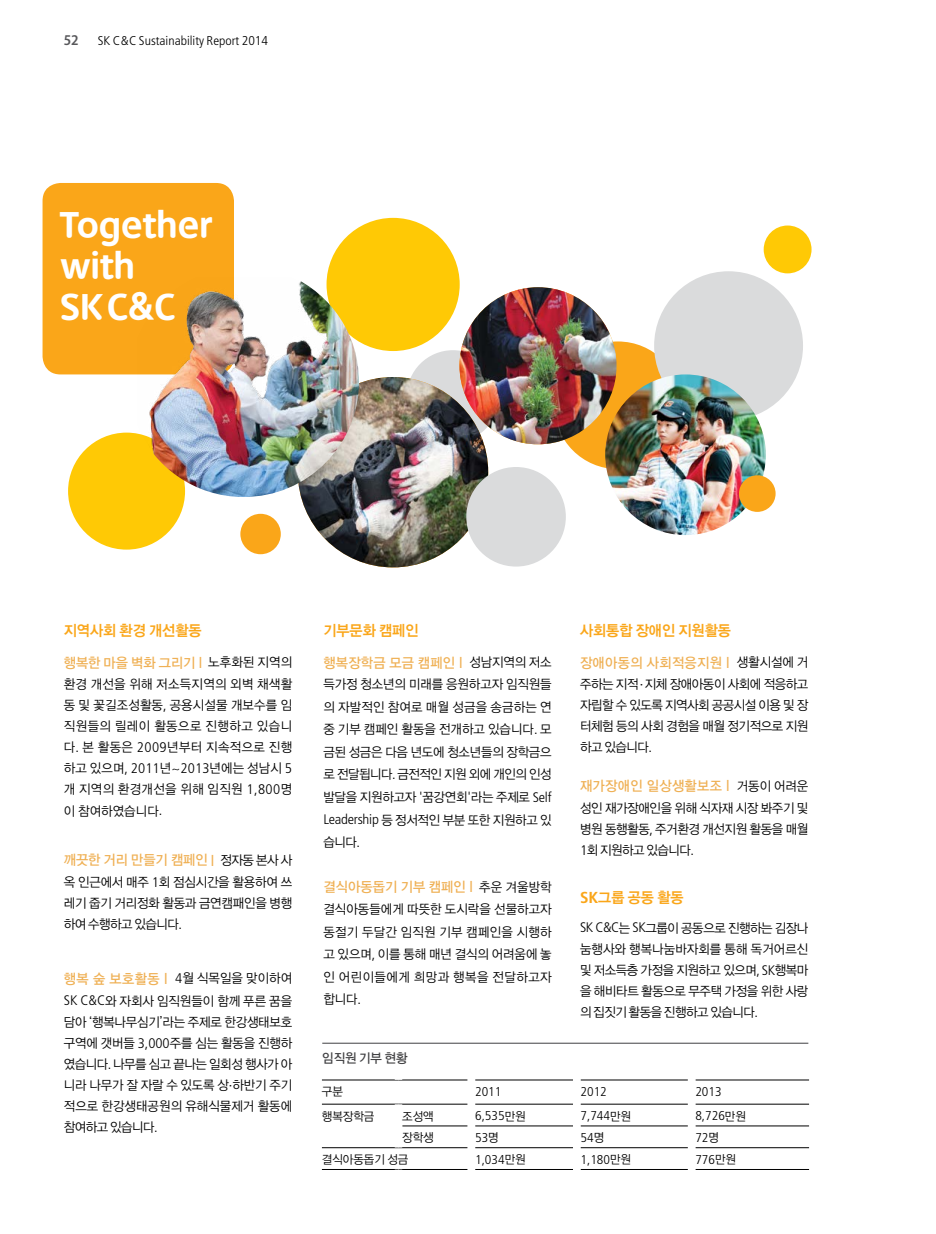
<style>
.page{position:relative;width:936px;height:1234px;background:#fff}
.page>*{position:absolute;margin:0;border:0;box-sizing:border-box;transform-origin:0 0}
.t1{font:700 35.85px/41.1px "Moebius Korea";color:#fff}
.t2{font:15px "YDVYGO Std 14";color:#faa619;scale:.95 1}
.t3{font:600 semi-condensed 15px "Myriad Pro";color:#58585b}
.t4{font:13.95px "YDVYGO Std 13";letter-spacing:.025em;color:#efb054;scale:.95 1}
.t5{font:13.95px "YDVYGO Std 13";color:#efb054;scale:.95 1}
.t6{font:13.05px/21px "YDVYGO Std 12";letter-spacing:-.015em;color:#000;text-align:justify;scale:.95 1}
.t7{font:13.05px "YDVYGO Std 13";color:#404042;scale:.95 1}
.t8{font:300 condensed 12.75px "Frutiger LT Std";color:#000;scale:1.07 1}
.t9{font:12px "YDVYGO Std 12";color:#000;scale:.95 1}
.s1{font-family:"Nanum Gothic OTF Extra"}
.s2{font-family:"Frutiger LT Std";font-stretch:condensed;font-size:14.7px}
.s3{font-family:"YDVYGO Std 12";font-size:13.05px;color:#000}
.s4{font-family:"Frutiger LT Std";font-weight:300;font-stretch:condensed;font-size:13.8px}
.s5{font-family:"Frutiger LT Std";font-weight:300;font-stretch:condensed;font-size:13.95px}
.s6{font-family:"YDVYGO Std 13";font-size:13.95px;color:#efb054}
.s7{font-family:"Frutiger LT Std";font-stretch:condensed;font-size:14.7px;color:#efb054}
.s8{font-family:"Frutiger";font-weight:700;font-stretch:condensed;font-size:15.9px}
.s9{font-family:"YDVYGO Std 12";font-weight:400;font-stretch:normal;font-size:12px}
</style>
<div class="page">
<div style="left:406px;top:350px;width:93px;height:92px;background:#dadbdc;border-radius:50%"></div>
<div style="left:554px;top:341px;width:127px;height:128px;background:#faa619;border-radius:50%"></div>
<div style="left:654px;top:271px;width:149px;height:149px;background:#dadbdc;border-radius:50%"></div>
<div style="left:326px;top:218px;width:133px;height:133px;background:#ffc905;border-radius:50%"></div>
<img style="left:298px;top:377px;width:190px;height:190px;border-radius:95px">
<img style="left:605px;top:374px;width:160px;height:161px;border-radius:80px">
<img style="left:459px;top:287px;width:157px;height:157px;border-radius:78px">
<div style="left:68px;top:432px;width:117px;height:117px;background:#ffc905;border-radius:50%"></div>
<div style="left:43px;top:183px;width:191px;height:191px;background:#faa619;border-radius:18px"></div>
<hr style="left:322px;top:1079px;width:76px;height:1px;background:#000">
<hr style="left:398px;top:1079px;width:69px;height:1px;background:#000">
<hr style="left:475px;top:1079px;width:98px;height:1px;background:#000">
<hr style="left:580px;top:1079px;width:107px;height:1px;background:#000">
<hr style="left:695px;top:1079px;width:114px;height:1px;background:#000">
<hr style="left:322px;top:1103px;width:76px;height:1px;background:#000">
<hr style="left:398px;top:1103px;width:69px;height:1px;background:#000">
<hr style="left:475px;top:1103px;width:98px;height:1px;background:#000">
<hr style="left:580px;top:1103px;width:107px;height:1px;background:#000">
<hr style="left:695px;top:1103px;width:114px;height:1px;background:#000">
<hr style="left:402px;top:1125px;width:65px;height:1px;background:#000">
<hr style="left:475px;top:1125px;width:98px;height:1px;background:#000">
<hr style="left:580px;top:1125px;width:107px;height:1px;background:#000">
<hr style="left:695px;top:1125px;width:114px;height:1px;background:#000">
<hr style="left:322px;top:1147px;width:76px;height:1px;background:#000">
<hr style="left:398px;top:1147px;width:69px;height:1px;background:#000">
<hr style="left:475px;top:1147px;width:98px;height:1px;background:#000">
<hr style="left:580px;top:1147px;width:107px;height:1px;background:#000">
<hr style="left:695px;top:1147px;width:114px;height:1px;background:#000">
<hr style="left:322px;top:1168px;width:76px;height:1px;background:#000">
<hr style="left:398px;top:1168px;width:69px;height:1px;background:#000">
<hr style="left:475px;top:1168px;width:98px;height:1px;background:#000">
<hr style="left:580px;top:1168px;width:107px;height:1px;background:#000">
<hr style="left:695px;top:1168px;width:114px;height:1px;background:#000">
<img style="left:136px;top:276px;width:223px;height:221px">
<div style="left:240px;top:513px;width:41px;height:41px;background:#faa619;border-radius:50%"></div>
<div style="left:763px;top:225px;width:48px;height:48px;background:#ffc905;border-radius:50%"></div>
<div style="left:466px;top:467px;width:100px;height:99px;background:#dadbdc;border-radius:50%"></div>
<div style="left:739px;top:475px;width:36px;height:37px;background:#faa619;border-radius:50%"></div>
<hr style="left:322px;top:1042px;width:486px;height:1px;background:#404042">
<p class="t3" style="left:64px;top:31px;width:16px">52</p>
<p class="t8" style="left:98px;top:33px;width:161px">SK C&amp;C Sustainability Report 2014</p>
<h1 class="t1" style="left:61px;top:206px;width:154px">Together with<br>SK C<span class="s1">&amp;</span>C</h1>
<p class="t2" style="left:64px;top:623px;width:146px">지역사회 환경 개선활동</p>
<p class="t5" style="left:64px;top:655px;width:242px">행복한 마을 벽화 그리기 <span class="s2">l</span> <span class="s3">노후화된 지역의</span></p>
<p class="t6" style="left:64px;top:674px;width:242px">환경 개선을 위해 저소득지역의 외벽 채색활 동 및 꽃길조성활동<span class="s4">,</span> 공용시설물 개보수를 임 직원들의 릴레이 활동으로 진행하고 있습니 다<span class="s4">.</span> 본 활동은 <span class="s5">2009</span>년부터 지속적으로 진행 하고 있으며<span class="s4">,</span> <span class="s5">2011</span>년<span class="s4">~</span><span class="s5">2013</span>년에는 성남시 <span class="s5">5 </span>개 지역의 환경개선을 위해 임직원 <span class="s5">1</span><span class="s4">,</span><span class="s5">800</span>명 이 참여하였습니다<span class="s4">.</span></p>
<p class="t5" style="left:64px;top:853px;width:242px">깨끗한 거리 만들기 캠페인 <span class="s2">l</span> <span class="s3">정자동 본사 사</span></p>
<p class="t6" style="left:64px;top:871px;width:242px">옥 인근에서 매주 <span class="s5">1</span>회 점심시간을 활용하여 쓰 레기 줍기 거리정화 활동과 금연캠패인을 병행 하여 수행하고 있습니다<span class="s4">.</span></p>
<p class="t6" style="left:64px;top:967px;width:242px"><span class="s6">행복 숲 보호활동</span> <span class="s7">l</span> <span class="s5">4</span>월 식목일을 맞이하여 <span class="s4">SK C&amp;C</span>와 자회사 임직원들이 함께 푸른 꿈을 담아 ‘행복나무심기’라는 주제로 한강생태보호 구역에 갯버들 <span class="s5">3</span><span class="s4">,</span><span class="s5">000</span>주를 심는 활동을 진행하 였습니다<span class="s4">.</span> 나무를 심고 끝나는 일회성 행사가 아 니라 나무가 잘 자랄 수 있도록 상<span class="s4">·</span>하반기 주기 적으로 한강생태공원의 유해식물제거 활동에 참여하고 있습니다<span class="s4">.</span></p>
<p class="t2" style="left:323px;top:623px;width:102px">기부문화 캠페인</p>
<p class="t4" style="left:323px;top:655px;width:242px">행복장학금 모금 캠페인 <span class="s2">l</span> <span class="s3">성남지역의 저소</span></p>
<p class="t6" style="left:323px;top:673px;width:242px;line-height:22.5px">득가정 청소년의 미래를 응원하고자 임직원들 의 자발적인 참여로 매월 성금을 송금하는 연 중 기부 캠페인 활동을 전개하고 있습니다<span class="s4">.</span> 모 금된 성금은 다음 년도에 청소년들의 장학금으 로 전달됩니다<span class="s4">.</span> 금전적인 지원 외에 개인의 인성 발달을 지원하고자 <span class="s4">'</span>꿈강연회<span class="s4">'</span>라는 주제로 <span class="s4">Self Leadership</span> 등 정서적인 부분 또한 지원하고 있 습니다<span class="s4">.</span></p>
<p class="t4" style="left:323px;top:879px;width:242px">결식아동돕기 기부 캠페인 <span class="s2">l</span> <span class="s3">추운 겨울방학</span></p>
<p class="t6" style="left:323px;top:897px;width:242px;line-height:22.5px">결식아동들에게 따뜻한 도시락을 선물하고자 동절기 두달간 임직원 기부 캠페인을 시행하 고 있으며<span class="s4">,</span> 이를 통해 매년 결식의 어려움에 놓 인 어린이들에게 희망과 행복을 전달하고자 합니다<span class="s4">.</span></p>
<p class="t7" style="left:322px;top:1051px;width:91px">임직원 기부 현황</p>
<p class="t2" style="left:580px;top:623px;width:160px">사회통합 장애인 지원활동</p>
<p class="t4" style="left:580px;top:655px;width:242px">장애아동의 사회적응지원 <span class="s2">l</span> <span class="s3">생활시설에 거</span></p>
<p class="t6" style="left:580px;top:674px;width:242px">주하는 지적 <span class="s4">·</span> 지체 장애아동이 사회에 적응하고 자립할 수 있도록 지역사회 공공시설 이용 및 장 터체험 등의 사회 경험을 매월 정기적으로 지원 하고 있습니다<span class="s4">.</span></p>
<p class="t4" style="left:580px;top:778px;width:242px">재가장애인 일상생활보조 <span class="s2">l</span> <span class="s3">거동이 어려운</span></p>
<p class="t6" style="left:580px;top:797px;width:242px">성인 재가장애인을 위해 식자재 시장 봐주기 및 병원 동행활동<span class="s4">,</span> 주거환경 개선지원 활동을 매월 <span class="s5">1</span>회 지원하고 있습니다<span class="s4">.</span></p>
<p class="t2" style="left:580px;top:889px;width:110px"><span class="s8">SK</span>그룹 공동 활동</p>
<p class="t6" style="left:580px;top:917px;width:242px"><span class="s4">SK C&amp;C</span>는 <span class="s4">SK</span>그룹이 공동으로 진행하는 김장나 눔행사와 행복나눔바자회를 통해 독거어르신 및 저소득층 가정을 지원하고 있으며<span class="s4">, SK</span>행복마 을 해비타트 활동으로 무주택 가정을 위한 사랑 의 집짓기 활동을 진행하고 있습니다<span class="s4">.</span></p>
<p class="t9" style="left:322px;top:1085px;width:24px">구분</p>
<p class="t8" style="left:475px;top:1084px;width:26px">2011</p>
<p class="t8" style="left:580px;top:1084px;width:26px">2012</p>
<p class="t8" style="left:695px;top:1084px;width:26px">2013</p>
<p class="t9" style="left:322px;top:1109px;width:57px">행복장학금</p>
<p class="t9" style="left:402px;top:1109px;width:35px">조성액</p>
<p class="t8" style="left:475px;top:1108px;width:49px">6,535<span class="s9">만원</span></p>
<p class="t8" style="left:580px;top:1108px;width:49px">7,744<span class="s9">만원</span></p>
<p class="t8" style="left:695px;top:1108px;width:49px">8,726<span class="s9">만원</span></p>
<p class="t9" style="left:402px;top:1131px;width:35px">장학생</p>
<p class="t8" style="left:475px;top:1130px;width:24px">53<span class="s9">명</span></p>
<p class="t8" style="left:580px;top:1130px;width:24px">54<span class="s9">명</span></p>
<p class="t8" style="left:695px;top:1130px;width:24px">72<span class="s9">명</span></p>
<p class="t9" style="left:322px;top:1153px;width:92px">결식아동돕기 성금</p>
<p class="t8" style="left:475px;top:1151px;width:49px">1,034<span class="s9">만원</span></p>
<p class="t8" style="left:580px;top:1151px;width:49px">1,180<span class="s9">만원</span></p>
<p class="t8" style="left:695px;top:1151px;width:40px">776<span class="s9">만원</span></p>
</div>
